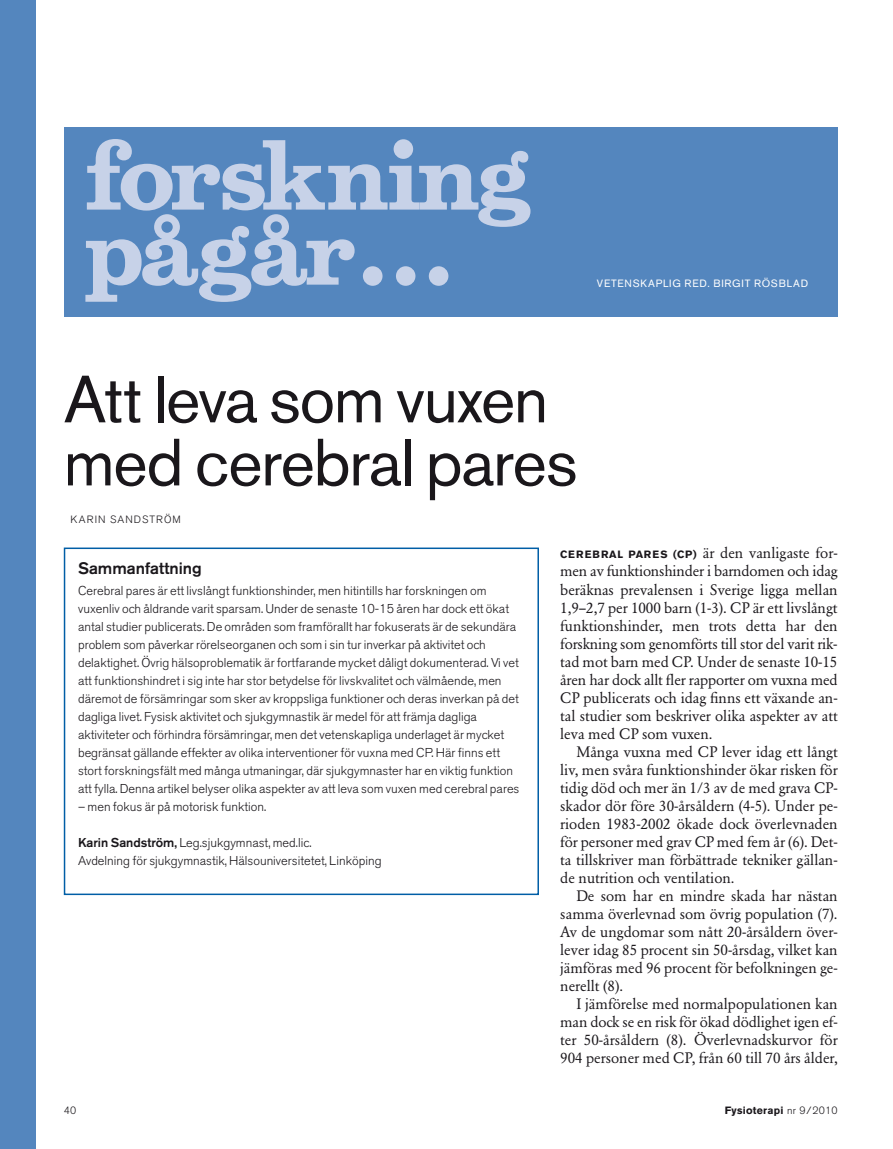
<style>
.page{position:relative;width:893px;height:1149px;background:#fff}
.page>*{position:absolute;margin:0;border:0;box-sizing:border-box;transform-origin:0 0}
.t1{font:700 90px/75px "Belizio";letter-spacing:-.04em;color:#c7d2e8}
.t2{font:66px/63px "Akzidenz Grotesk Std";letter-spacing:-.02em;color:#1a171b}
.t3{font:500 16.5px "Akzidenz Grotesk Std";color:#1a171b}
.t4{font:15px/18px "Garamond Berth BQ";color:#1a171b;text-align:justify}
.t5{font:300 12.75px/18px "Akzidenz Grotesk Std";color:#1a171b}
.t6{font:10.5px "Akzidenz Grotesk Std";letter-spacing:.075em;color:#fff}
.t7{font:700 10.5px "Akzidenz Grotesk Std";letter-spacing:.025em;color:#1a171b}
.t8{font:300 10.5px "Akzidenz Grotesk Std";letter-spacing:.105em;color:#1a171b}
.s1{font-family:"Akzidenz Grotesk Std";font-weight:700;font-size:10.5px}
.s2{font-weight:500}
.s3{font-weight:300}
</style>
<div class="page">
<div style="left:64px;top:547px;width:475px;height:347px;border:2px solid #005ea6"></div>
<div style="left:64px;top:128px;width:774px;height:189px;background:#5486be"></div>
<div style="left:0;top:0;width:35px;height:1148px;background:#5486be"></div>
<h1 class="t1" style="left:85px;top:140px;width:449px">forskning pågår…</h1>
<p class="t6" style="left:597px;top:276px;width:213px">Vetenskaplig red. Birgit Rösblad</p>
<h2 class="t2" style="left:64px;top:367px;width:515px">Att leva som vuxen med cerebral pares</h2>
<p class="t8" style="left:71px;top:513px;width:112px">KARIN SANDSTRÖM</p>
<p class="t4" style="left:560px;top:544px;width:279px"><span class="s1">CEREBRAL PARES (CP)</span> är den vanligaste for&shy;men av funktionshinder i barndomen och idag beräknas prevalensen i Sverige ligga mellan 1,9–2,7 per 1000 barn (1-3). CP är ett livslångt funktionshinder, men trots detta har den forskning som genomförts till stor del varit rik&shy;tad mot barn med CP. Under de senaste 10-15 åren har dock allt fler rapporter om vuxna med CP publicerats och idag finns ett växande an&shy;tal studier som beskriver olika aspekter av att leva med CP som vuxen.</p>
<p class="t4" style="left:560px;top:742px;width:279px;text-indent:16px">Många vuxna med CP lever idag ett långt liv, men svåra funktionshinder ökar risken för tidig död och mer än 1/3 av de med grava CP&shy;skador dör före 30-årsåldern (4-5). Under pe&shy;rioden 1983-2002 ökade dock överlevnaden för personer med grav CP med fem år (6). Det&shy;ta tillskriver man förbättrade tekniker gällan&shy;de nutrition och ventilation.</p>
<p class="t4" style="left:560px;top:886px;width:279px;text-indent:16px">De som har en mindre skada har nästan samma överlevnad som övrig population (7).<br>Av de ungdomar som nått 20-årsåldern över&shy;lever idag 85 procent sin 50-årsdag, vilket kan jämföras med 96 procent för befolkningen ge&shy;nerellt (8).</p>
<p class="t4" style="left:560px;top:994px;width:279px;text-indent:16px">I jämförelse med normalpopulationen kan man dock se en risk för ökad dödlighet igen ef&shy;ter 50-årsåldern (8). Överlevnadskurvor för 904 personer med CP, från 60 till 70 års ålder,</p>
<p class="t3" style="left:78px;top:558px;width:125px">Sammanfattning</p>
<p class="t5" style="left:78px;top:581px;width:443px">Cerebral pares är ett livslångt funktionshinder, men hitintills har forskningen om vuxenliv och åldrande varit sparsam. Under de senaste 10-15 åren har dock ett ökat antal studier publicerats. De områden som framförallt har fokuserats är de sekundära problem som påverkar rörelseorganen och som i sin tur inverkar på aktivitet och delaktighet. Övrig hälsoproblematik är fortfarande mycket dåligt dokumenterad. Vi vet att funktionshindret i sig inte har stor betydelse för livskvalitet och välmående, men däremot de försämringar som sker av kroppsliga funktioner och deras inverkan på det dagliga livet. Fysisk aktivitet och sjukgymnastik är medel för att främja dagliga aktiviteter och förhindra försämringar, men det vetenskapliga underlaget är mycket begränsat gällande effekter av olika interventioner för vuxna med CP. Här finns ett stort forskningsfält med många utmaningar, där sjukgymnaster har en viktig funktion att fylla. Denna artikel belyser olika aspekter av att leva som vuxen med cerebral pares</p>
<p class="t5" style="left:78px;top:797px;width:190px">– men fokus är på motorisk funktion.</p>
<p class="t5" style="left:78px;top:833px;width:305px"><span class="s2">Karin Sandström,</span> Leg.sjukgymnast, med.lic.<br>Avdelning för sjukgymnastik, Hälsouniversitetet, Linköping</p>
<p class="t8" style="left:64px;top:1104px;width:14px">40</p>
<p class="t7" style="left:725px;top:1104px;width:115px">FYSIOTERAPI <span class="s3">nr 9/2010</span></p>
</div>
